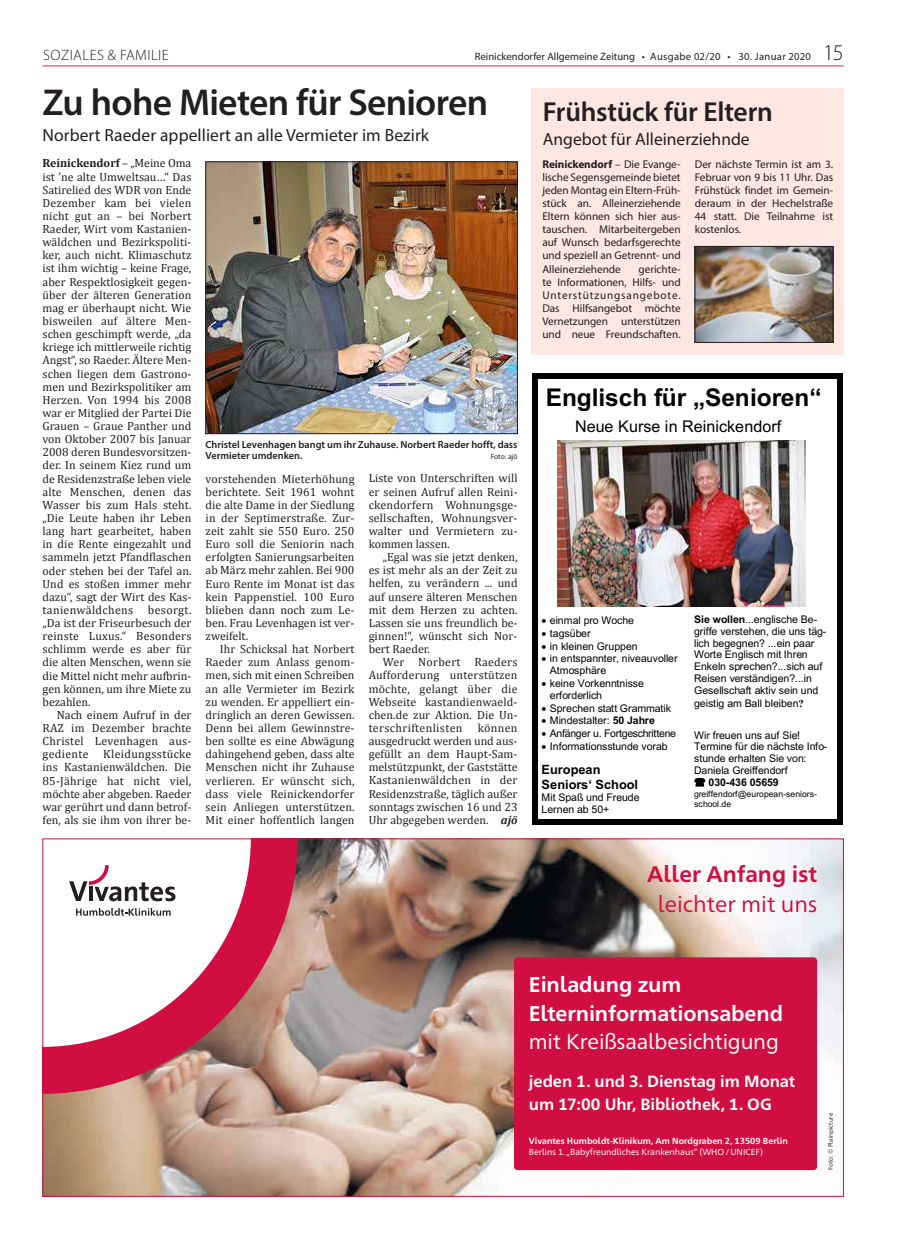
<style>
.page{position:relative;width:904px;height:1241px;background:#fff}
.page>*{position:absolute;margin:0;border:0;box-sizing:border-box;transform-origin:0 0}
.t1{font:600 37.5px "Myriad Pro";letter-spacing:-.02em;color:#231f20}
.t2{font:600 27.5px "Myriad Pro";letter-spacing:-.01em;color:#231f20}
.t3{font:700 24.5px "Arial";color:#000}
.t4{font:700 22.5px "Frutiger Neue 1450 Pro";color:#d10e41}
.t5{font:22.5px "Frutiger Neue 1450 Pro";color:#d10e41}
.t6{font:700 21.25px/28.8px "Frutiger Neue 1450 Pro";letter-spacing:-.005em;color:#fff}
.t7{font:21.25px "Frutiger Neue 1450 Pro";letter-spacing:-.01em;color:#fff}
.t8{font:17.5px "Myriad Pro";letter-spacing:.005em;color:#231f20}
.t9{font:700 16.25px/22.5px "Frutiger Neue 1450 Pro";color:#fff}
.t10{font:16.12px "Arial";color:#000}
.t11{font:300 15px "Myriad Pro";letter-spacing:.03em;color:#231f20}
.t12{font:700 12.75px/14.8px "Arial";color:#000}
.t13{font:11.88px/13.1px "Cambria";color:#231f20;text-align:justify}
.t14{font:11.25px/13.1px "Myriad Pro";letter-spacing:-.005em;color:#231f20;text-align:justify}
.t15{font:10.62px "Myriad Pro";color:#231f20}
.t16{font:10.5px/12px "Arial";letter-spacing:-.005em;color:#000}
.t17{font:10.5px "Arial";letter-spacing:-.03em;color:#000}
.t18{font:700 10.5px "Arial";letter-spacing:-.005em;color:#000}
.t19{font:600 10.25px/11.2px "Myriad Pro";color:#231f20}
.t20{font:700 8.75px "Frutiger Neue 1450 Pro";color:#fff}
.t21{font:8.75px "Frutiger Neue 1450 Pro";color:#fff}
.t22{font:8.62px/10px "Arial";letter-spacing:-.01em;color:#000}
.t23{font:7.5px "Myriad Pro";color:#231f20}
.t24{font:6.25px "Frutiger Neue 1450 Pro";color:#231f20}
.s1{font-weight:300;font-size:22.5px}
.s2{font-weight:700}
.s3{font-weight:700;font-style:italic}
.s4{font-family:"Times New Roman";font-weight:700}
</style>
<div class="page">
<hr style="left:43px;top:66px;width:800px;height:1px;background:#ed1845">
<img style="left:45px;top:840px;width:796px;height:354px">
<div style="left:514px;top:957px;width:303px;height:212px;background:#d10e41;border-radius:4px"></div>
<svg style="left:45px;top:840px;width:253px;height:253px;background:#c45d69"></svg>
<svg style="left:43px;top:838px;width:208px;height:208px"></svg>
<img style="left:208px;top:164px;width:307px;height:268px">
<div style="left:206px;top:162px;width:311px;height:272px;border:1px solid #231f20"></div>
<svg style="left:532px;top:373px;width:5px;height:5px"></svg>
<div style="left:537px;top:373px;width:150px;height:5px;background:#000"></div>
<svg style="left:687px;top:373px;width:5px;height:5px"></svg>
<div style="left:692px;top:373px;width:145px;height:5px;background:#000"></div>
<svg style="left:837px;top:373px;width:5px;height:5px"></svg>
<div style="left:532px;top:378px;width:5px;height:441px;background:#000"></div>
<svg style="left:532px;top:819px;width:5px;height:5px"></svg>
<div style="left:537px;top:819px;width:150px;height:5px;background:#000"></div>
<svg style="left:687px;top:819px;width:5px;height:5px"></svg>
<div style="left:692px;top:819px;width:145px;height:5px;background:#000"></div>
<div style="left:837px;top:378px;width:5px;height:441px;background:#000"></div>
<svg style="left:837px;top:819px;width:5px;height:5px"></svg>
<img style="left:557px;top:441px;width:248px;height:165px">
<div style="left:531px;top:89px;width:312px;height:266px;background:#fde7e2"></div>
<img style="left:697px;top:248px;width:134px;height:92px">
<div style="left:695px;top:246px;width:138px;height:96px;border:1px solid #231f20"></div>
<svg style="left:694px;top:778px;width:11px;height:8px"></svg>
<p class="t11" style="left:43px;top:47px;width:127px">SOZIALES &amp; FAMILIE</p>
<p class="t15" style="left:475px;top:50px;width:370px">Reinickendorfer Allgemeine Zeitung • Ausgabe 02/20 • 30. Januar 2020 <span class="s1">15</span></p>
<h1 class="t1" style="left:43px;top:78px;width:447px">Zu hohe Mieten für Senioren</h1>
<h3 class="t8" style="left:43px;top:124px;width:388px">Norbert Raeder appelliert an alle Vermieter im Bezirk</h3>
<p class="t13" style="left:43px;top:157px;width:150px"><span class="s2">Reinickendorf</span> – „Meine Oma ist ’ne alte Umweltsau…“ Das Satirelied des WDR von Ende Dezember kam bei vielen nicht gut an – bei Norbert Raeder, Wirt vom Kastanien&shy;wäldchen und Bezirkspoliti&shy;ker, auch nicht. Klimaschutz ist ihm wichtig – keine Frage, aber Respektlosigkeit gegen&shy;über der älteren Generation mag er überhaupt nicht. Wie bisweilen auf ältere Men&shy;schen geschimpft werde, „da kriege ich mittlerweile richtig Angst“, so Raeder. Ältere Men&shy;schen liegen dem Gastrono&shy;men und Bezirkspolitiker am Herzen. Von 1994 bis 2008 war er Mitglied der Partei Die Grauen – Graue Panther und von Oktober 2007 bis Januar 2008 deren Bundesvorsitzen&shy;der. In seinem Kiez rund um de Residenzstraße leben viele alte Menschen, denen das Wasser bis zum Hals steht. „Die Leute haben ihr Leben lang hart gearbeitet, haben in die Rente eingezahlt und sammeln jetzt Pfandflaschen oder stehen bei der Tafel an.<br>Und es stoßen immer mehr dazu“, sagt der Wirt des Kas&shy;tanienwäldchens besorgt. „Da ist der Friseurbesuch der reinste Luxus.“ Besonders schlimm werde es aber für die alten Menschen, wenn sie die Mittel nicht mehr aufbrin&shy;gen können, um ihre Miete zu bezahlen.</p>
<p class="t13" style="left:43px;top:708px;width:150px;text-indent:14px">Nach einem Aufruf in der RAZ im Dezember brachte Christel Levenhagen aus&shy;gediente Kleidungsstücke ins Kastanienwäldchen. Die 85-Jährige hat nicht viel, möchte aber abgeben. Raeder war gerührt und dann betrof&shy;fen, als sie ihm von ihrer be-</p>
<p class="t19" style="left:206px;top:438px;width:313px">Christel Levenhagen bangt um ihr Zuhause. Norbert Raeder hofft, dass<br>Vermieter umdenken.</p>
<p class="t23" style="left:491px;top:451px;width:28px">Foto: ajö</p>
<p class="t13" style="left:206px;top:472px;width:150px">vorstehenden Mieterhöhung berichtete. Seit 1961 wohnt die alte Dame in der Siedlung in der Septimerstraße. Zur&shy;zeit zahlt sie 550 Euro. 250<br>Euro soll die Seniorin nach erfolgten Sanierungsarbeiten ab März mehr zahlen. Bei 900<br>Euro Rente im Monat ist das kein Pappenstiel. 100 Euro blieben dann noch zum Le&shy;ben. Frau Levenhagen ist ver&shy;zweifelt.</p>
<p class="t13" style="left:206px;top:642px;width:150px;text-indent:14px">Ihr Schicksal hat Norbert Raeder zum Anlass genom&shy;men, sich mit einen Schreiben an alle Vermieter im Bezirk zu wenden. Er appelliert ein&shy;dringlich an deren Gewissen.<br>Denn bei allem Gewinnstre&shy;ben sollte es eine Abwägung dahingehend geben, dass alte Menschen nicht ihr Zuhause verlieren. Er wünscht sich, dass viele Reinickendorfer sein Anliegen unterstützen.<br>Mit einer hoffentlich langen</p>
<p class="t13" style="left:369px;top:471px;width:150px">Liste von Unterschriften will er seinen Aufruf allen Reini&shy;ckendorfern Wohnungsge&shy;sellschaften, Wohnungsver&shy;walter und Vermietern zu&shy;kommen lassen.</p>
<p class="t13" style="left:369px;top:550px;width:150px;text-indent:14px">„Egal was sie jetzt denken, es ist mehr als an der Zeit zu helfen, zu verändern ... und auf unsere älteren Menschen mit dem Herzen zu achten.<br>Lassen sie uns freundlich be&shy;ginnen!“, wünscht sich Nor&shy;bert Raeder.</p>
<p class="t13" style="left:369px;top:655px;width:150px;text-indent:14px">Wer Norbert Raeders Aufforderung unterstützen möchte, gelangt über die Webseite kastandienwaeld&shy;chen.de zur Aktion. Die Un&shy;terschriftenlisten</p>
<p class="t13" style="left:369px;top:721px;width:150px;text-indent:109px">können ausgedruckt werden und aus&shy;gefüllt an dem Haupt-Sam&shy;melstützpunkt, der Gaststätte Kastanienwäldchen in der Residenzstraße, täglich außer sonntags zwischen 16 und 23<br>Uhr abgegeben werden. <span class="s3">ajö</span></p>
<h2 class="t2" style="left:543px;top:94px;width:231px">Frühstück für Eltern</h2>
<h3 class="t8" style="left:543px;top:128px;width:208px">Angebot für Alleinerziehnde</h3>
<p class="t14" style="left:542px;top:157px;width:140px"><span class="s2">Reinickendorf</span> – Die Evange&shy;lische Segensgemeinde bietet jeden Montag ein Eltern-Früh&shy;stück an. Alleinerziehende Eltern können sich hier aus&shy;tauschen. Mitarbeitergeben auf Wunsch bedarfsgerechte und speziell an Getrennt- und Alleinerziehende</p>
<p class="t14" style="left:542px;top:262px;width:140px;text-indent:96px">gerichte&shy;te Informationen, Hilfs- und Unterstützungsangebote.<br>Das Hilfsangebot möchte Vernetzungen unterstützen und neue Freundschaften.</p>
<p class="t14" style="left:695px;top:157px;width:140px">Der nächste Termin ist am 3.<br>Februar von 9 bis 11 Uhr. Das Frühstück findet im Gemein&shy;deraum in der Hechelstraße 44 statt. Die Teilnahme ist kostenlos.</p>
<h3 class="t3" style="left:545px;top:380px;width:277px">Englisch für „Senioren“</h3>
<h3 class="t10" style="left:575px;top:415px;width:207px">Neue Kurse in Reinickendorf</h3>
<p class="t16" style="left:541px;top:614px;width:94px">• einmal pro Woche</p>
<p class="t16" style="left:541px;top:627px;width:51px">• tagsüber</p>
<p class="t16" style="left:541px;top:639px;width:98px">• in kleinen Gruppen</p>
<p class="t16" style="left:550px;top:652px;width:129px;text-indent:-8px">• in entspannter, niveauvoller<br>Atmosphäre</p>
<p class="t16" style="left:550px;top:677px;width:96px;text-indent:-8px">• keine Vorkenntnisse erforderlich</p>
<p class="t16" style="left:541px;top:701px;width:131px">• Sprechen statt Grammatik</p>
<p class="t16" style="left:541px;top:714px;width:115px">• Mindestalter: <span class="s2">50 Jahre</span></p>
<p class="t17" style="left:541px;top:725px;width:136px">• Anfänger u. Fortgeschrittene</p>
<p class="t16" style="left:541px;top:739px;width:128px">• Informationsstunde vorab</p>
<p class="t12" style="left:541px;top:762px;width:98px">European<br>Seniors‘ School</p>
<p class="t16" style="left:541px;top:791px;width:100px">Mit Spaß und Freude<br>Lernen ab 50+</p>
<p class="t16" style="left:694px;top:612px;width:134px"><span class="s2">Sie wollen</span>...englische Be&shy;griffe verstehen, die uns täg&shy;lich begegnen? ...ein paar<br>Worte Englisch mit Ihren<br>Enkeln sprechen?...sich auf<br>Reisen verständigen?...in<br>Gesellschaft aktiv sein und geistig am Ball bleiben<span class="s4">?</span></p>
<p class="t16" style="left:694px;top:728px;width:135px">Wir freuen uns auf Sie!<br>Termine für die nächste Info&shy;stunde erhalten Sie von:<br>Daniela Greiffendorf</p>
<p class="t18" style="left:708px;top:775px;width:72px">030-436 05659</p>
<p class="t22" style="left:694px;top:788px;width:124px">greiffendorf@european-seniors&shy;school.de</p>
<h3 class="t4" style="left:647px;top:858px;width:171px">Aller Anfang ist</h3>
<h3 class="t5" style="left:658px;top:887px;width:161px">leichter mit uns</h3>
<h3 class="t6" style="left:529px;top:968px;width:256px">Einladung zum<br>Elterninformationsabend</h3>
<h3 class="t7" style="left:529px;top:1026px;width:251px">mit Kreißsaalbesichtigung</h3>
<h3 class="t9" style="left:529px;top:1068px;width:268px">jeden 1. und 3. Dienstag im Monat um 17:00 Uhr, Bibliothek, 1. OG</h3>
<p class="t20" style="left:529px;top:1134px;width:260px">Vivantes Humboldt-Klinikum, Am Nordgraben 2, 13509 Berlin</p>
<p class="t21" style="left:529px;top:1145px;width:235px">Berlins 1. „Babyfreundliches Krankenhaus“ (WHO/UNICEF)</p>
<p class="t24" style="left:826px;top:1169px;width:59px;rotate:-90deg">Foto: © Plainpicture</p>
</div>
